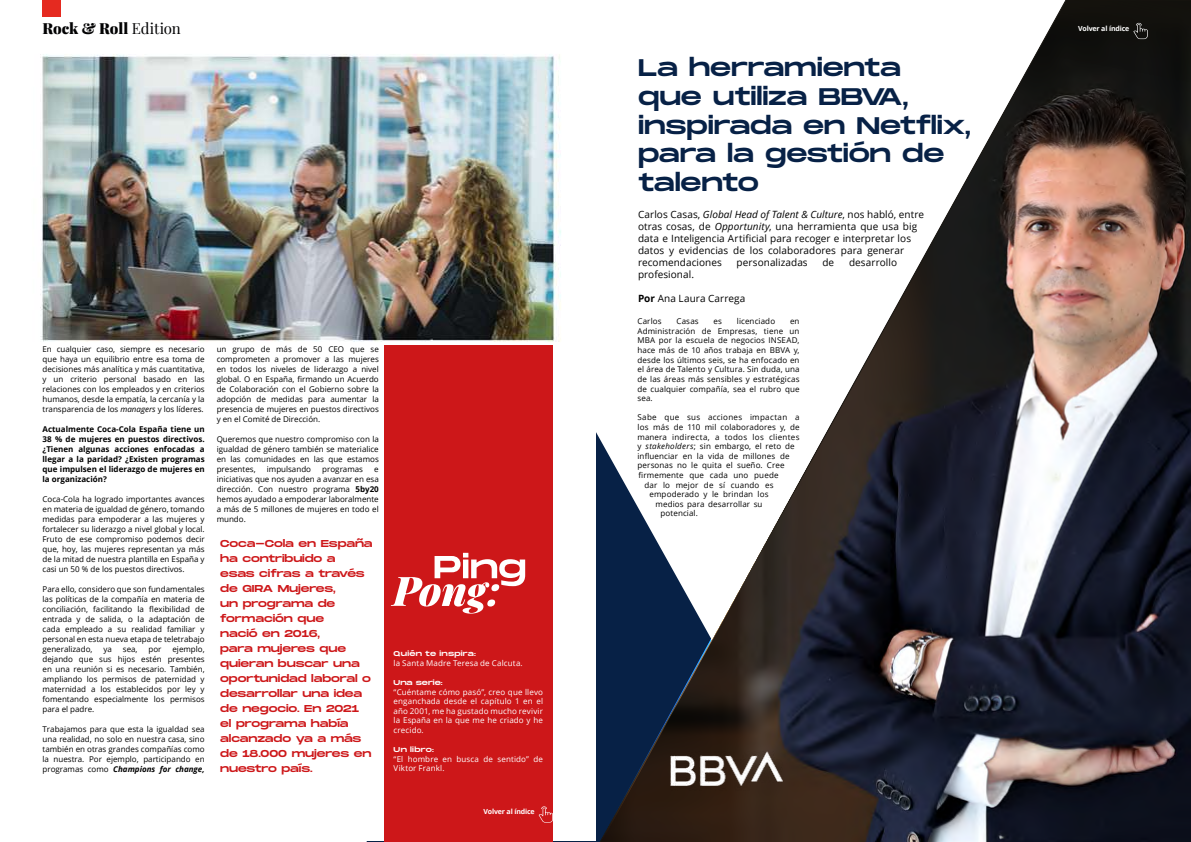
<style>
.page{position:relative;width:1191px;height:842px;background:#fff}
.page>*{position:absolute;margin:0;border:0;box-sizing:border-box;transform-origin:0 0}
.t1{font:24px/28.8px "Monument Extended";letter-spacing:-.01em;color:#072146}
.t2{font:900 15px "Playfair Display";color:#020203}
.t3{font:10px/12px "Open Sans";letter-spacing:.005em;color:#000}
.t4{font:10px/15px "Monument Extended";letter-spacing:-.01em;color:#cd1719}
.t5{font:8px/10px "Open Sans";color:#000;text-align:justify}
.t6{font:8px/9.6px "Open Sans";letter-spacing:.015em;color:#fff;text-align:justify}
.t7{font:700 8px/10px "Open Sans";color:#000;text-align:justify}
.t8{font:8px "Open Sans";letter-spacing:.035em;color:#000}
.t9{font:700 7px "Open Sans";letter-spacing:-.02em;color:#fff}
.t10{font:7px "Monument Extended";letter-spacing:.025em;color:#fff}
.t11{font:7px "Monument Extended";letter-spacing:-.01em;color:#fff}
.s1{font-weight:400}
.s2{font-style:italic}
.s3{font-weight:700;font-style:italic}
.s4{font-weight:700}
</style>
<div class="page">
<div style="left:42px;top:0;width:18px;height:17px;background:#e52a20"></div>
<svg style="left:853px;top:0;width:338px;height:842px"></svg>
<svg style="left:594px;top:384px;width:259px;height:458px"></svg>
<img style="left:670px;top:752px;width:130px;height:39px">
<img style="left:40px;top:54px;width:555px;height:786px">
<div style="left:385px;top:346px;width:168px;height:496px;background:#cd1719"></div>
<svg style="left:391px;top:553px;width:134px;height:61px"></svg>
<svg style="left:1133px;top:23px;width:14px;height:16px"></svg>
<svg style="left:538px;top:806px;width:15px;height:17px"></svg>
<h2 class="t2" style="left:42px;top:16px;width:140px">Rock &amp; Roll <span class="s1">Edition</span></h2>
<p class="t5" style="left:43px;top:344px;width:164px">En cualquier caso, siempre es necesario que haya un equilibrio entre esa toma de decisiones más analítica y más cuantitativa, y un criterio personal basado en las relaciones con los empleados y en criterios humanos, desde la empatía, la cercanía y la transparencia de los <span class="s2">managers</span> y los líderes.</p>
<p class="t7" style="left:43px;top:424px;width:164px">Actualmente Coca-Cola España tiene un 38 % de mujeres en puestos directivos. ¿Tienen algunas acciones enfocadas a llegar a la paridad? ¿Existen programas que impulsen el liderazgo de mujeres en la organización?</p>
<p class="t5" style="left:43px;top:494px;width:164px">Coca-Cola ha logrado importantes avances en materia de igualdad de género, tomando medidas para empoderar a las mujeres y fortalecer su liderazgo a nivel global y local.<br>Fruto de ese compromiso podemos decir que, hoy, las mujeres representan ya más de la mitad de nuestra plantilla en España y casi un 50 % de los puestos directivos.</p>
<p class="t5" style="left:43px;top:584px;width:164px">Para ello, considero que son fundamentales las políticas de la compañía en materia de conciliación, facilitando la flexibilidad de entrada y de salida, o la adaptación de cada empleado a su realidad familiar y personal en esta nueva etapa de teletrabajo generalizado,</p>
<p class="t5" style="left:43px;top:644px;width:164px;text-indent:130px">ejemplo, dejando que sus hijos estén presentes en una reunión si es necesario. También, ampliando los permisos de paternidad y maternidad a los establecidos por ley y fomentando especialmente los permisos para el padre.</p>
<p class="t5" style="left:43px;top:724px;width:164px">Trabajamos para que esta la igualdad sea una realidad, no solo en nuestra casa, sino también en otras grandes compañías como la nuestra. Por ejemplo, participando en programas como <span class="s3">Champions for change,</span></p>
<p class="t5" style="left:103px;top:644px;width:10px">ya</p>
<p class="t5" style="left:123px;top:644px;width:16px">sea,</p>
<p class="t5" style="left:148px;top:644px;width:14px">por</p>
<p class="t5" style="left:217px;top:344px;width:164px">un grupo de más de 50 CEO que se comprometen a promover a las mujeres en todos los niveles de liderazgo a nivel global. O en España, firmando un Acuerdo de Colaboración con el Gobierno sobre la adopción de medidas para aumentar la presencia de mujeres en puestos directivos y en el Comité de Dirección.</p>
<p class="t5" style="left:217px;top:434px;width:164px">Queremos que nuestro compromiso con la igualdad de género también se materialice en las comunidades en las que estamos presentes,</p>
<p class="t5" style="left:267px;top:464px;width:46px">impulsando</p>
<p class="t5" style="left:322px;top:464px;width:42px">programas</p>
<p class="t5" style="left:217px;top:464px;width:164px;text-indent:158px">e iniciativas que nos ayuden a avanzar en esa dirección. Con nuestro programa <span class="s4">5by20 </span>hemos ayudado a empoderar laboralmente a más de 5 millones de mujeres en todo el mundo.</p>
<p class="t4" style="left:220px;top:535px;width:154px">Coca-Cola en España ha contribuido a esas cifras a través de GIRA Mujeres,<br>un programa de formación que<br>nació en 2016,<br>para mujeres que quieran buscar una oportunidad laboral o desarrollar una idea de negocio. En 2021 el programa había alcanzado ya a más de 18.000 mujeres en nuestro país.</p>
<p class="t10" style="left:394px;top:649px;width:84px">Quién te inspira:</p>
<p class="t6" style="left:394px;top:658px;width:131px">la Santa Madre Teresa de Calcuta.</p>
<p class="t11" style="left:394px;top:677px;width:50px">Una serie:</p>
<p class="t6" style="left:394px;top:687px;width:151px">“Cuéntame cómo pasó”, creo que llevo enganchada desde el capítulo 1 en el año 2001, me ha gustado mucho revivir la España en la que me he criado y he crecido.</p>
<p class="t10" style="left:394px;top:745px;width:42px">Un libro:</p>
<p class="t6" style="left:394px;top:754px;width:151px">“El hombre en busca de sentido” de<br>Viktor Frankl.</p>
<p class="t9" style="left:483px;top:806px;width:53px">Volver al índice</p>
<h1 class="t1" style="left:638px;top:53px;width:334px">La herramienta<br>que utiliza BBVA, inspirada en Netflix, para la gestión de talento</h1>
<p class="t3" style="left:638px;top:208px;width:288px">Carlos Casas, <span class="s2">Global Head of Talent &amp; Culture</span>, nos habló, entre otras cosas, de <span class="s2">Opportunity</span>, una herramienta que usa big data e Inteligencia Artificial para recoger e interpretar los datos y evidencias de los colaboradores para generar recomendaciones</p>
<p class="t3" style="left:736px;top:256px;width:73px">personalizadas</p>
<p class="t3" style="left:822px;top:256px;width:13px">de</p>
<p class="t3" style="left:849px;top:256px;width:50px">desarrollo</p>
<p class="t3" style="left:638px;top:268px;width:57px">profesional.</p>
<p class="t3" style="left:638px;top:292px;width:109px"><span class="s4">Por</span> Ana Laura Carrega</p>
<p class="t5" style="left:637px;top:316px;width:26px">Carlos</p>
<p class="t5" style="left:676px;top:316px;width:24px">Casas</p>
<p class="t5" style="left:713px;top:316px;width:10px">es</p>
<p class="t5" style="left:737px;top:316px;width:40px">licenciado</p>
<p class="t5" style="left:637px;top:316px;width:164px;line-height:9.6px;text-indent:152px">en Administración de Empresas, tiene un MBA por la escuela de negocios INSEAD, hace más de 10 años trabaja en BBVA y, desde los últimos seis, se ha enfocado en el área de Talento y Cultura. Sin duda, una de las áreas más sensibles y estratégicas de cualquier compañía, sea el rubro que sea.</p>
<p class="t8" style="left:637px;top:412px;width:163px">Sabe que sus acciones impactan a</p>
<p class="t5" style="left:637px;top:422px;width:164px">los más de 110 mil colaboradores y, de</p>
<p class="t8" style="left:637px;top:431px;width:164px">manera indirecta, a todos los clientes</p>
<p class="t5" style="left:637px;top:441px;width:159px">y <span class="s2">stakeholders</span>; sin embargo, el reto de</p>
<p class="t5" style="left:637px;top:451px;width:153px">influenciar en la vida de millones de</p>
<p class="t5" style="left:637px;top:460px;width:149px">personas no le quita el sueño. Cree</p>
<p class="t5" style="left:638px;top:470px;width:142px">firmemente que cada uno puede</p>
<p class="t5" style="left:644px;top:479px;width:131px">dar lo mejor de sí cuando es</p>
<p class="t5" style="left:649px;top:489px;width:120px">empoderado y le brindan los</p>
<p class="t5" style="left:655px;top:499px;width:109px">medios para desarrollar su</p>
<p class="t5" style="left:660px;top:508px;width:39px">potencial.</p>
<p class="t9" style="left:1078px;top:23px;width:53px">Volver al índice</p>
</div>
